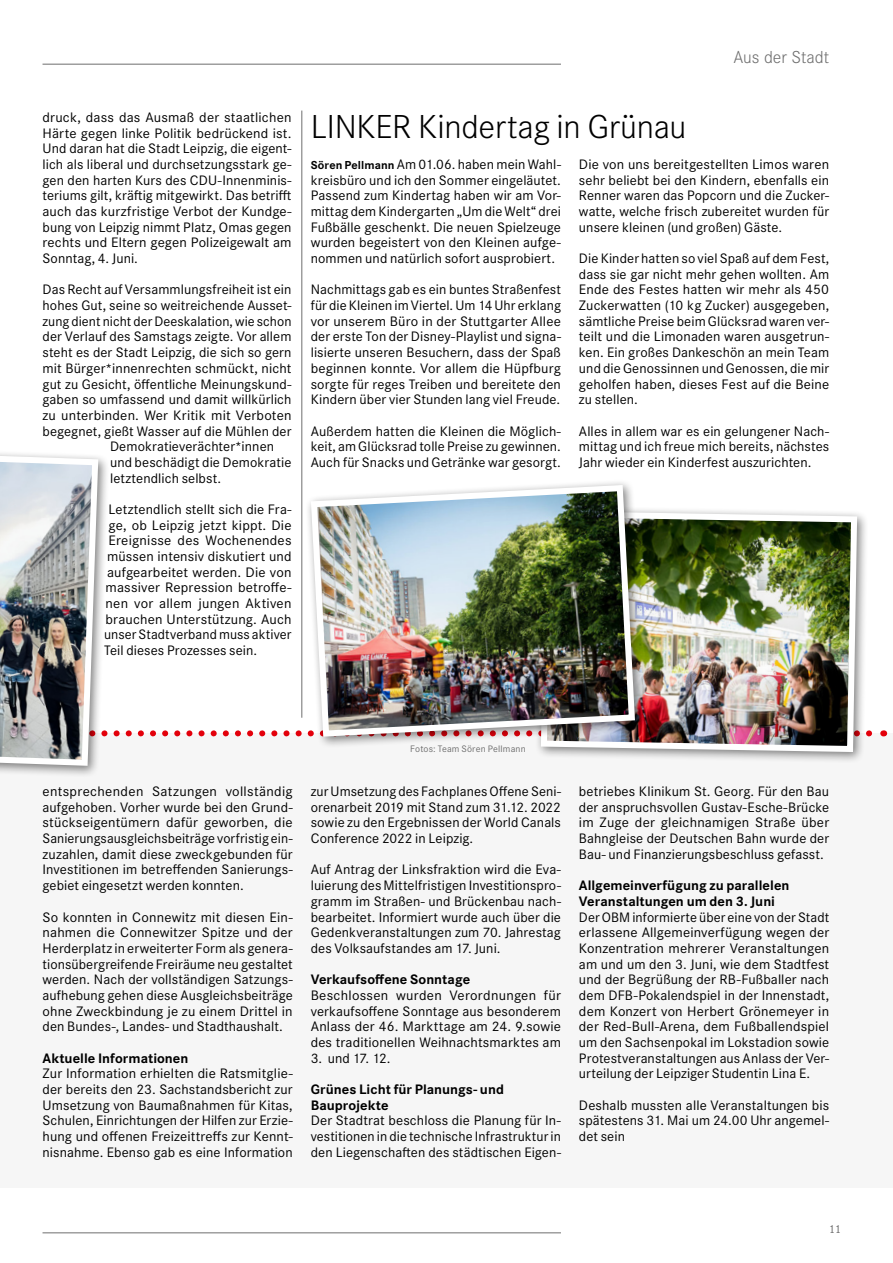
<style>
.page{position:relative;width:893px;height:1263px;background:#fff}
.page>*{position:absolute;margin:0;border:0;box-sizing:border-box;transform-origin:0 0}
.t1{font:300 34.5px "Corporate S Pro";letter-spacing:-.005em;color:#000}
.t2{font:300 18px "Corporate S Pro";color:#6e6e6e}
.t3{font:14.25px/15.8px "Corporate S Pro";letter-spacing:.005em;color:#000;text-align:justify}
.t4{font:14.25px/15.6px "Corporate S Pro";letter-spacing:.005em;color:#000;text-align:justify;scale:1.04 1}
.t5{font:700 14.25px/15.8px "Corporate S Pro";letter-spacing:.005em;color:#000}
.t6{font:12px "Corporate E";color:#6e6e6e}
.t7{font:9.75px "Corporate S Pro";letter-spacing:.02em;color:#6e6e6e}
.s1{font-weight:700;font-size:12px}
</style>
<div class="page">
<div style="left:0;top:733px;width:893px;height:455px;background:#f6f6f6"></div>
<hr style="left:43px;top:1232px;width:518px;height:1px;background:#6e6e6e">
<hr style="left:43px;top:64px;width:518px;height:1px;background:#6e6e6e">
<div style="left:0;top:443px;width:110px;height:335px;background:#000;opacity:.5"></div>
<svg style="left:0;top:446px;width:872px;height:323px"></svg>
<hr style="left:302px;top:111px;width:1px;height:607px;background:#6e6e6e">
<div style="left:535px;top:505px;width:334px;height:259px;background:#000;opacity:.5"></div>
<img style="left:538px;top:508px;width:322px;height:247px">
<div style="left:305px;top:479px;width:342px;height:270px;background:#000;opacity:.5"></div>
<img style="left:308px;top:482px;width:330px;height:258px">
<p class="t2" style="left:733px;top:44px;width:97px">Aus der Stadt</p>
<p class="t4" style="left:43px;top:108px;width:241px">druck, dass das Ausmaß der staatlichen Härte gegen linke Politik bedrückend ist.<br>Und daran hat die Stadt Leipzig, die eigent&shy;lich als liberal und durchsetzungsstark ge&shy;gen den harten Kurs des CDU-Innenminis&shy;teriums gilt, kräftig mitgewirkt. Das betrifft auch das kurzfristige Verbot der Kundge&shy;bung von Leipzig nimmt Platz, Omas gegen rechts und Eltern gegen Polizeigewalt am Sonntag, 4. Juni.</p>
<p class="t3" style="left:43px;top:281px;width:250px">Das Recht auf Versammlungsfreiheit ist ein</p>
<p class="t3" style="left:43px;top:296px;width:251px">hohes Gut, seine so weitreichende Ausset-</p>
<p class="t3" style="left:43px;top:312px;width:251px">zung dient nicht der Deeskalation, wie schon</p>
<p class="t3" style="left:43px;top:328px;width:250px">der Verlauf des Samstags zeigte. Vor allem</p>
<p class="t3" style="left:43px;top:343px;width:251px">steht es der Stadt Leipzig, die sich so gern</p>
<p class="t3" style="left:43px;top:359px;width:251px">mit Bürger*innenrechten schmückt, nicht</p>
<p class="t3" style="left:43px;top:375px;width:251px">gut zu Gesicht, öffentliche Meinungskund-</p>
<p class="t3" style="left:43px;top:390px;width:250px">gaben so umfassend und damit willkürlich</p>
<p class="t4" style="left:43px;top:406px;width:241px">zu unterbinden. Wer Kritik mit Verboten</p>
<p class="t3" style="left:43px;top:422px;width:251px">begegnet, gießt Wasser auf die Mühlen der</p>
<p class="t3" style="left:110px;top:438px;width:166px">Demokratieverächter*innen</p>
<p class="t3" style="left:110px;top:453px;width:183px">und beschädigt die Demokratie</p>
<p class="t3" style="left:110px;top:469px;width:113px">letztendlich selbst.</p>
<p class="t3" style="left:109px;top:500px;width:185px">Letztendlich stellt sich die Fra-</p>
<p class="t4" style="left:109px;top:516px;width:178px">ge, ob Leipzig jetzt kippt. Die</p>
<p class="t4" style="left:109px;top:532px;width:177px">Ereignisse des Wochenendes</p>
<p class="t3" style="left:107px;top:547px;width:186px">müssen intensiv diskutiert und</p>
<p class="t4" style="left:107px;top:563px;width:179px">aufgearbeitet werden. Die von</p>
<p class="t4" style="left:106px;top:579px;width:180px">massiver Repression betroffe-</p>
<p class="t4" style="left:106px;top:594px;width:180px">nen vor allem jungen Aktiven</p>
<p class="t4" style="left:106px;top:610px;width:180px">brauchen Unterstützung. Auch</p>
<p class="t3" style="left:104px;top:626px;width:189px">unser Stadtverband muss aktiver</p>
<p class="t3" style="left:104px;top:641px;width:155px">Teil dieses Prozesses sein.</p>
<h1 class="t1" style="left:311px;top:102px;width:377px">LINKER Kindertag in Grünau</h1>
<p class="t3" style="left:311px;top:155px;width:252px"><span class="s1">Sören Pellmann</span> Am 01.06. haben mein Wahl&shy;kreisbüro und ich den Sommer eingeläutet.<br>Passend zum Kindertag haben wir am Vor&shy;mittag dem Kindergarten „Um die Welt“ drei Fußbälle geschenkt. Die neuen Spielzeuge wurden begeistert von den Kleinen aufge&shy;nommen und natürlich sofort ausprobiert.</p>
<p class="t3" style="left:311px;top:281px;width:252px">Nachmittags gab es ein buntes Straßenfest für die Kleinen im Viertel. Um 14 Uhr erklang vor unserem Büro in der Stuttgarter Allee der erste Ton der Disney-Playlist und signa&shy;lisierte unseren Besuchern, dass der Spaß beginnen konnte. Vor allem die Hüpfburg sorgte für reges Treiben und bereitete den Kindern über vier Stunden lang viel Freude.</p>
<p class="t3" style="left:311px;top:422px;width:252px">Außerdem hatten die Kleinen die Möglich&shy;keit, am Glücksrad tolle Preise zu gewinnen.<br>Auch für Snacks und Getränke war gesorgt.</p>
<p class="t4" style="left:579px;top:155px;width:242px">Die von uns bereitgestellten Limos waren sehr beliebt bei den Kindern, ebenfalls ein Renner waren das Popcorn und die Zucker&shy;watte, welche frisch zubereitet wurden für unsere kleinen (und großen) Gäste.</p>
<p class="t3" style="left:579px;top:249px;width:252px">Die Kinder hatten so viel Spaß auf dem Fest, dass sie gar nicht mehr gehen wollten. Am Ende des Festes hatten wir mehr als 450<br>Zuckerwatten (10 kg Zucker) ausgegeben, sämtliche Preise beim Glücksrad waren ver&shy;teilt und die Limonaden waren ausgetrun&shy;ken. Ein großes Dankeschön an mein Team und die Genossinnen und Genossen, die mir geholfen haben, dieses Fest auf die Beine zu stellen.</p>
<p class="t3" style="left:579px;top:422px;width:252px">Alles in allem war es ein gelungener Nach&shy;mittag und ich freue mich bereits, nächstes Jahr wieder ein Kinderfest auszurichten.</p>
<p class="t4" style="left:43px;top:782px;width:242px">entsprechenden Satzungen vollständig aufgehoben. Vorher wurde bei den Grund&shy;stückseigentümern dafür geworben, die Sanierungsausgleichsbeiträge vorfristig ein&shy;zuzahlen, damit diese zweckgebunden für Investitionen im betreffenden Sanierungs&shy;gebiet eingesetzt werden konnten.</p>
<p class="t4" style="left:43px;top:908px;width:242px">So konnten in Connewitz mit diesen Ein&shy;nahmen die Connewitzer Spitze und der Herderplatz in erweiterter Form als genera&shy;tionsübergreifende Freiräume neu gestaltet werden. Nach der vollständigen Satzungs&shy;aufhebung gehen diese Ausgleichsbeiträge ohne Zweckbindung je zu einem Drittel in den Bundes-, Landes- und Stadthaushalt.</p>
<p class="t5" style="left:43px;top:1049px;width:147px">Aktuelle Informationen</p>
<p class="t4" style="left:43px;top:1065px;width:242px">Zur Information erhielten die Ratsmitglie&shy;der bereits den 23. Sachstandsbericht zur Umsetzung von Baumaßnahmen für Kitas, Schulen, Einrichtungen der Hilfen zur Erzie&shy;hung und offenen Freizeittreffs zur Kennt&shy;nisnahme. Ebenso gab es eine Information</p>
<p class="t7" style="left:410px;top:742px;width:117px">Fotos: Team Sören Pellmann</p>
<p class="t3" style="left:311px;top:782px;width:252px">zur Umsetzung des Fachplanes Offene Seni&shy;orenarbeit 2019 mit Stand zum 31.12. 2022 sowie zu den Ergebnissen der World Canals Conference 2022 in Leipzig.</p>
<p class="t3" style="left:311px;top:861px;width:252px">Auf Antrag der Linksfraktion wird die Eva&shy;luierung des Mittelfristigen Investitionspro&shy;gramm im Straßen- und Brückenbau nach&shy;bearbeitet. Informiert wurde auch über die Gedenkveranstaltungen zum 70. Jahrestag des Volksaufstandes am 17. Juni.</p>
<p class="t5" style="left:311px;top:970px;width:161px">Verkaufsoffene Sonntage</p>
<p class="t4" style="left:311px;top:986px;width:242px">Beschlossen wurden Verordnungen für verkaufsoffene Sonntage aus besonderem Anlass der 46. Markttage am 24. 9.sowie des traditionellen Weihnachtsmarktes am</p>
<p class="t3" style="left:311px;top:1049px;width:81px">3. und 17. 12.</p>
<p class="t5" style="left:311px;top:1080px;width:195px">Grünes Licht für Planungs- und<br>Bauprojekte</p>
<p class="t3" style="left:311px;top:1112px;width:252px">Der Stadtrat beschloss die Planung für In&shy;vestitionen in die technische Infrastruktur in den Liegenschaften des städtischen Eigen-</p>
<p class="t3" style="left:579px;top:782px;width:252px">betriebes Klinikum St. Georg. Für den Bau der anspruchsvollen Gustav-Esche-Brücke im Zuge der gleichnamigen Straße über Bahngleise der Deutschen Bahn wurde der Bau- und Finanzierungsbeschluss gefasst.</p>
<p class="t5" style="left:579px;top:876px;width:212px">Allgemeinverfügung zu parallelen<br>Veranstaltungen um den 3. Juni</p>
<p class="t3" style="left:579px;top:908px;width:252px">Der OBM informierte über eine von der Stadt erlassene Allgemeinverfügung wegen der Konzentration mehrerer Veranstaltungen am und um den 3. Juni, wie dem Stadtfest und der Begrüßung der RB-Fußballer nach dem DFB-Pokalendspiel in der Innenstadt, dem Konzert von Herbert Grönemeyer in der Red-Bull-Arena, dem Fußballendspiel um den Sachsenpokal im Lokstadion sowie Protestveranstaltungen aus Anlass der Ver&shy;urteilung der Leipziger Studentin Lina E.</p>
<p class="t3" style="left:579px;top:1096px;width:252px">Deshalb mussten alle Veranstaltungen bis spätestens 31. Mai um 24.00 Uhr angemel&shy;det sein</p>
<p class="t6" style="left:829px;top:1222px;width:14px">11</p>
</div>
